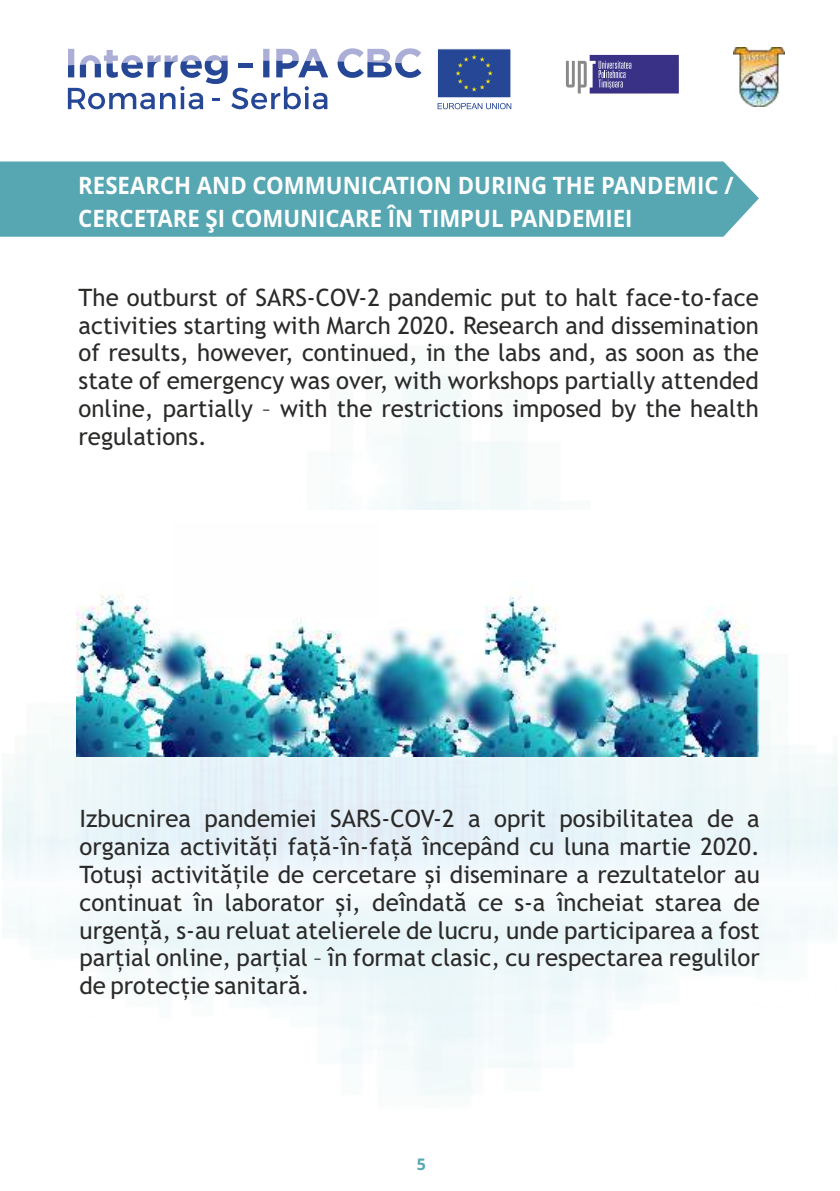
<style>
.page{position:relative;width:840px;height:1191px;background:#fff}
.page>*{position:absolute;margin:0;border:0;box-sizing:border-box;transform-origin:0 0}
.t1{font:24px/27.8px "Trebuchet MS";color:#2b2a29;text-align:justify}
.t2{font:700 24px/32.6px "Open Sans";color:#fefefe;scale:.92 1}
.t3{font:700 16px "Open Sans";color:#57a7b3}
</style>
<div class="page">
<img style="left:3px;top:375px;width:833px;height:721px">
<svg style="left:566px;top:55px;width:112px;height:39px;background:#6a649f"></svg>
<img style="left:733px;top:48px;width:51px;height:58px">
<div style="left:437px;top:49px;width:74px;height:49px;background:#264796;border:1px solid #fefefe"></div>
<svg style="left:437px;top:103px;width:74px;height:6px"></svg>
<svg style="left:337px;top:48px;width:84px;height:30px"></svg>
<svg style="left:68px;top:49px;width:260px;height:60px"></svg>
<svg style="left:455px;top:55px;width:37px;height:37px"></svg>
<div style="left:0;top:161px;width:758px;height:76px;background:#57a7b3"></div>
<img style="left:77px;top:510px;width:681px;height:246px">
<div style="left:172px;top:522px;width:207px;height:95px;background:#fefefe"></div>
<p class="t2" style="left:78px;top:171px;width:713px">RESEARCH AND COMMUNICATION DURING THE PANDEMIC /<br>CERCETARE ŞI COMUNICARE ÎN TIMPUL PANDEMIEI</p>
<p class="t1" style="left:79px;top:285px;width:681px">The outburst of SARS-COV-2 pandemic put to halt face-to-face activities starting with March 2020. Research and dissemination of results, however, continued, in the labs and, as soon as the state of emergency was over, with workshops partially attended online, partially – with the restrictions imposed by the health regulations.</p>
<p class="t1" style="left:79px;top:806px;width:681px">Izbucnirea pandemiei SARS-COV-2 a oprit posibilitatea de a organiza activități față-în-față începând cu luna martie 2020.<br>Totuși activitățile de cercetare și diseminare a rezultatelor au continuat în laborator și, deîndată ce s-a încheiat starea de urgență, s-au reluat atelierele de lucru, unde participarea a fost parțial online, parțial – în format clasic, cu respectarea regulilor de protecție sanitară.</p>
<p class="t3" style="left:416px;top:1157px;width:11px">5</p>
</div>
